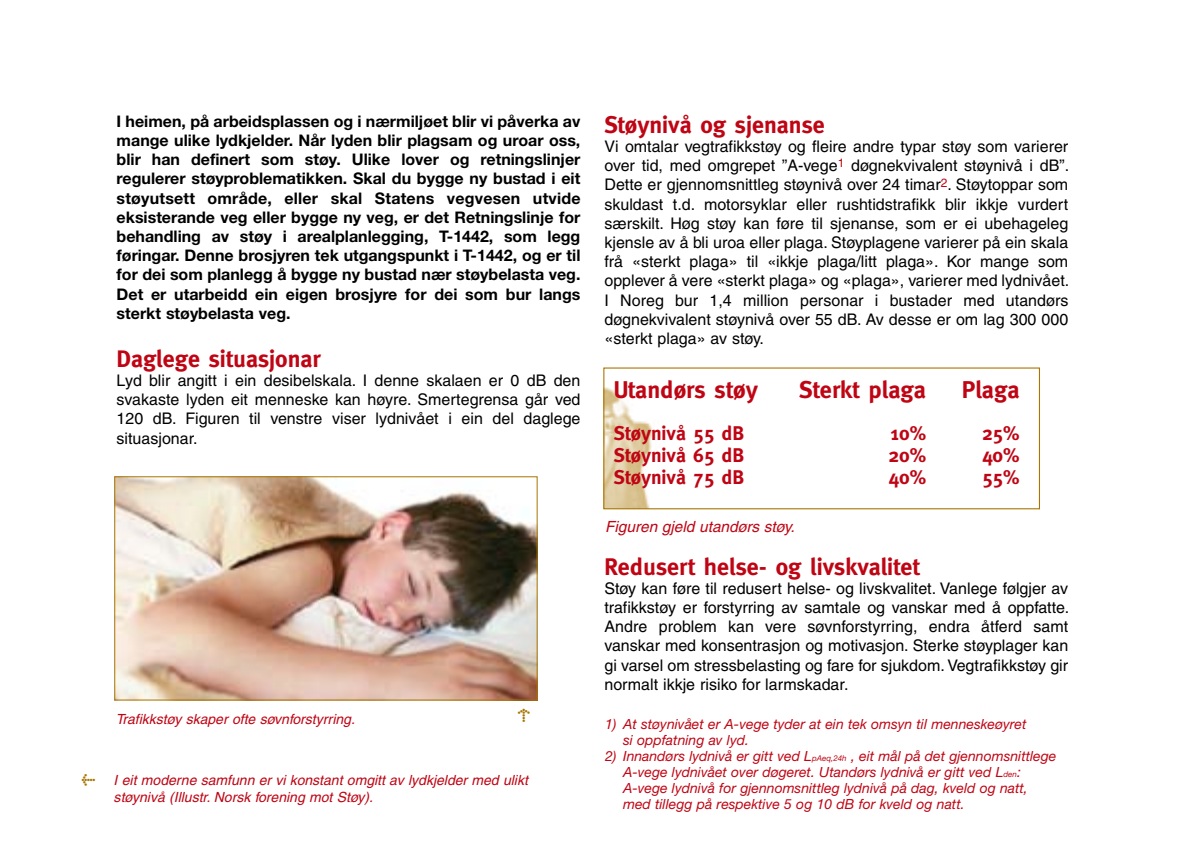
<style>
.page{position:relative;width:1191px;height:842px;background:#fff}
.page>*{position:absolute;margin:0;border:0;box-sizing:border-box;transform-origin:0 0}
.t1{font:700 24.2px "Meta";color:#bf0514}
.t2{font:700 24px "Meta";color:#bf0514}
.t3{font:700 19.8px "Meta";color:#bf0514}
.t4{font:16px/19.2px "Helvetica";color:#000;text-align:justify}
.t5{font:700 16px/19.2px "Helvetica Neue";color:#000;text-align:justify}
.t6{font:16px "Punkt Pil";color:#a97400}
.t7{font:italic 15.4px "Helvetica";color:#bf0514}
.t8{font:italic 14px/16px "Helvetica Neue";color:#bf0514}
.t9{font:italic 14px/16.8px "Helvetica";color:#bf0514}
.s1{font-size:8px}
</style>
<div class="page">
<img style="left:116px;top:478px;width:419px;height:220px">
<div style="left:114px;top:476px;width:423px;height:224px;border:1px solid #a97400"></div>
<img style="left:605px;top:387px;width:47px;height:120px">
<p class="t5" style="left:117px;top:111px;width:465px">I heimen, på arbeidsplassen og i nærmiljøet blir vi påverka av mange ulike lydkjelder. Når lyden blir plagsam og uroar oss, blir han definert som støy. Ulike lover og retningslinjer regulerer støyproblematikken. Skal du bygge ny bustad i eit støyutsett område, eller skal Statens vegvesen utvide eksisterande veg eller bygge ny veg, er det Retningslinje for behandling av støy i arealplanlegging, T-1442, som legg føringar. Denne brosjyren tek utgangspunkt i T-1442, og er til for dei som planlegg å bygge ny bustad nær støybelasta veg.<br>Det er utarbeidd ein eigen brosjyre for dei som bur langs sterkt støybelasta veg.</p>
<h2 class="t2" style="left:117px;top:345px;width:205px">Daglege situasjonar</h2>
<p class="t4" style="left:117px;top:371px;width:465px">Lyd blir angitt i ein desibelskala. I denne skalaen er 0 dB den svakaste lyden eit menneske kan høyre. Smertegrensa går ved 120 dB. Figuren til venstre viser lydnivået i ein del daglege situasjonar.</p>
<p class="t6" style="left:95px;top:789px;width:16px;rotate:-180deg">3</p>
<p class="t9" style="left:116px;top:710px;width:241px">Trafikkstøy skaper ofte søvnforstyrring.</p>
<p class="t6" style="left:515px;top:722px;width:16px;rotate:-90deg">3</p>
<p class="t9" style="left:114px;top:772px;width:416px">I eit moderne samfunn er vi konstant omgitt av lydkjelder med ulikt støynivå (Illustr. Norsk forening mot Støy).</p>
<h2 class="t2" style="left:604px;top:111px;width:222px">Støynivå og sjenanse</h2>
<p class="t4" style="left:604px;top:137px;width:466px">Vi omtalar vegtrafikkstøy og fleire andre typar støy som varierer over tid, med omgrepet ”A-vege<sup>1</sup> døgnekvivalent støynivå i dB”.<br>Dette er gjennomsnittleg støynivå over 24 timar<sup>2</sup>. Støytoppar som skuldast t.d. motorsyklar eller rushtidstrafikk blir ikkje vurdert særskilt. Høg støy kan føre til sjenanse, som er ei ubehageleg kjensle av å bli uroa eller plaga. Støyplagene varierer på ein skala frå «sterkt plaga» til «ikkje plaga/litt plaga». Kor mange som opplever å vere «sterkt plaga» og «plaga», varierer med lydnivået.<br>I Noreg bur 1,4 million personar i bustader med utandørs døgnekvivalent støynivå over 55 dB. Av desse er om lag 300 000 «sterkt plaga» av støy.</p>
<h1 class="t1" style="left:614px;top:375px;width:145px">Utandørs støy</h1>
<h1 class="t1" style="left:799px;top:375px;width:128px">Sterkt plaga</h1>
<h1 class="t1" style="left:961px;top:375px;width:59px">Plaga</h1>
<p class="t3" style="left:614px;top:421px;width:132px">Støynivå 55 dB</p>
<p class="t3" style="left:890px;top:421px;width:37px">10%</p>
<p class="t3" style="left:982px;top:421px;width:39px">25%</p>
<p class="t3" style="left:614px;top:443px;width:132px">Støynivå 65 dB</p>
<p class="t3" style="left:888px;top:443px;width:39px">20%</p>
<p class="t3" style="left:982px;top:443px;width:39px">40%</p>
<p class="t3" style="left:614px;top:465px;width:132px">Støynivå 75 dB</p>
<p class="t3" style="left:888px;top:465px;width:39px">40%</p>
<p class="t3" style="left:982px;top:465px;width:39px">55%</p>
<p class="t7" style="left:605px;top:517px;width:191px">Figuren gjeld utandørs støy.</p>
<h2 class="t2" style="left:604px;top:552px;width:317px">Redusert helse- og livskvalitet</h2>
<p class="t4" style="left:604px;top:578px;width:466px">Støy kan føre til redusert helse- og livskvalitet. Vanlege følgjer av trafikkstøy er forstyrring av samtale og vanskar med å oppfatte.<br>Andre problem kan vere søvnforstyrring, endra åtferd samt vanskar med konsentrasjon og motivasjon. Sterke støyplager kan gi varsel om stressbelasting og fare for sjukdom. Vegtrafikkstøy gir normalt ikkje risiko for larmskadar.</p>
<p class="t8" style="left:623px;top:716px;width:405px;text-indent:-18px">1) At støynivået er A-vege tyder at ein tek omsyn til menneskeøyret si oppfatning av lyd.</p>
<p class="t8" style="left:623px;top:748px;width:435px;text-indent:-18px">2) Innandørs lydnivå er gitt ved L<span class="s1">pAeq,24h</span> , eit mål på det gjennomsnittlege A-vege lydnivået over døgeret. Utandørs lydnivå er gitt ved L<span class="s1">den</span>:<br>A-vege lydnivå for gjennomsnittleg lydnivå på dag, kveld og natt, med tillegg på respektive 5 og 10 dB for kveld og natt.</p>
</div>
